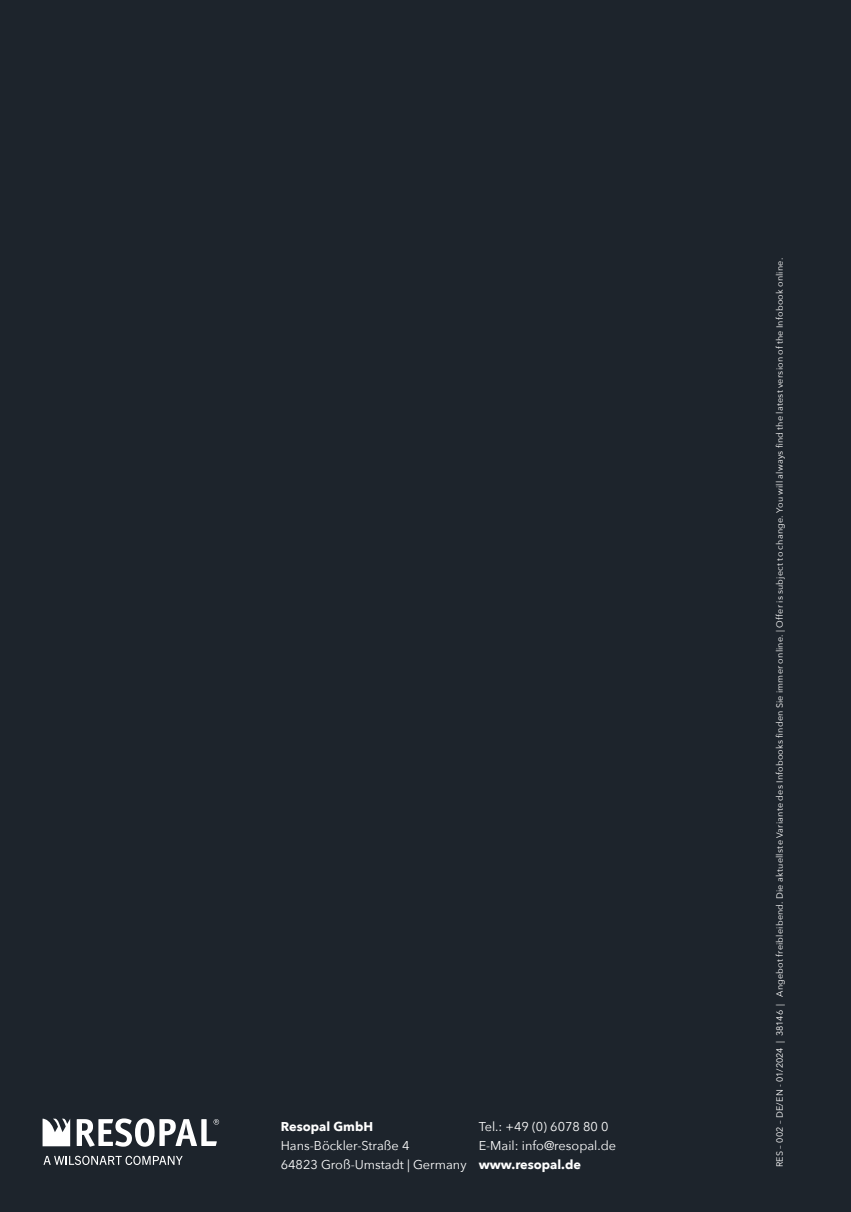
<style>
.page{position:relative;width:851px;height:1212px;background:#fff}
.page>*{position:absolute;margin:0;border:0;box-sizing:border-box;transform-origin:0 0}
.t1{font:12.75px/19.2px "Avenir Next";color:#fff}
.t2{font:700 12.75px "Avenir Next";color:#fff}
.t3{font:9px "Avenir Next";letter-spacing:.025em;color:#fff}
</style>
<div class="page">
<div style="left:0;top:0;width:850px;height:1212px;background:#1d242c"></div>
<svg style="left:43px;top:1119px;width:27px;height:27px"></svg>
<svg style="left:77px;top:1118px;width:142px;height:28px"></svg>
<svg style="left:43px;top:1156px;width:140px;height:9px"></svg>
<h1 class="t2" style="left:281px;top:1116px;width:94px">Resopal GmbH</h1>
<h1 class="t1" style="left:281px;top:1136px;width:187px">Hans-Böckler-Straße 4<br>64823 Groß-Umstadt | Germany</h1>
<h1 class="t1" style="left:478px;top:1116px;width:139px">Tel.: +49 (0) 6078 80 0<br>E-Mail: info@resopal.de</h1>
<h1 class="t2" style="left:478px;top:1154px;width:104px">www.resopal.de</h1>
<p class="t3" style="left:772px;top:1167px;width:911px;rotate:-90deg">RES – 002 – DE/EN - 01/2024 | 38146 | Angebot freibleibend. Die aktuellste Variante des Infobooks finden Sie immer online. | Offer is subject to change. You will always find the latest version of the Infobook online.</p>
</div>
